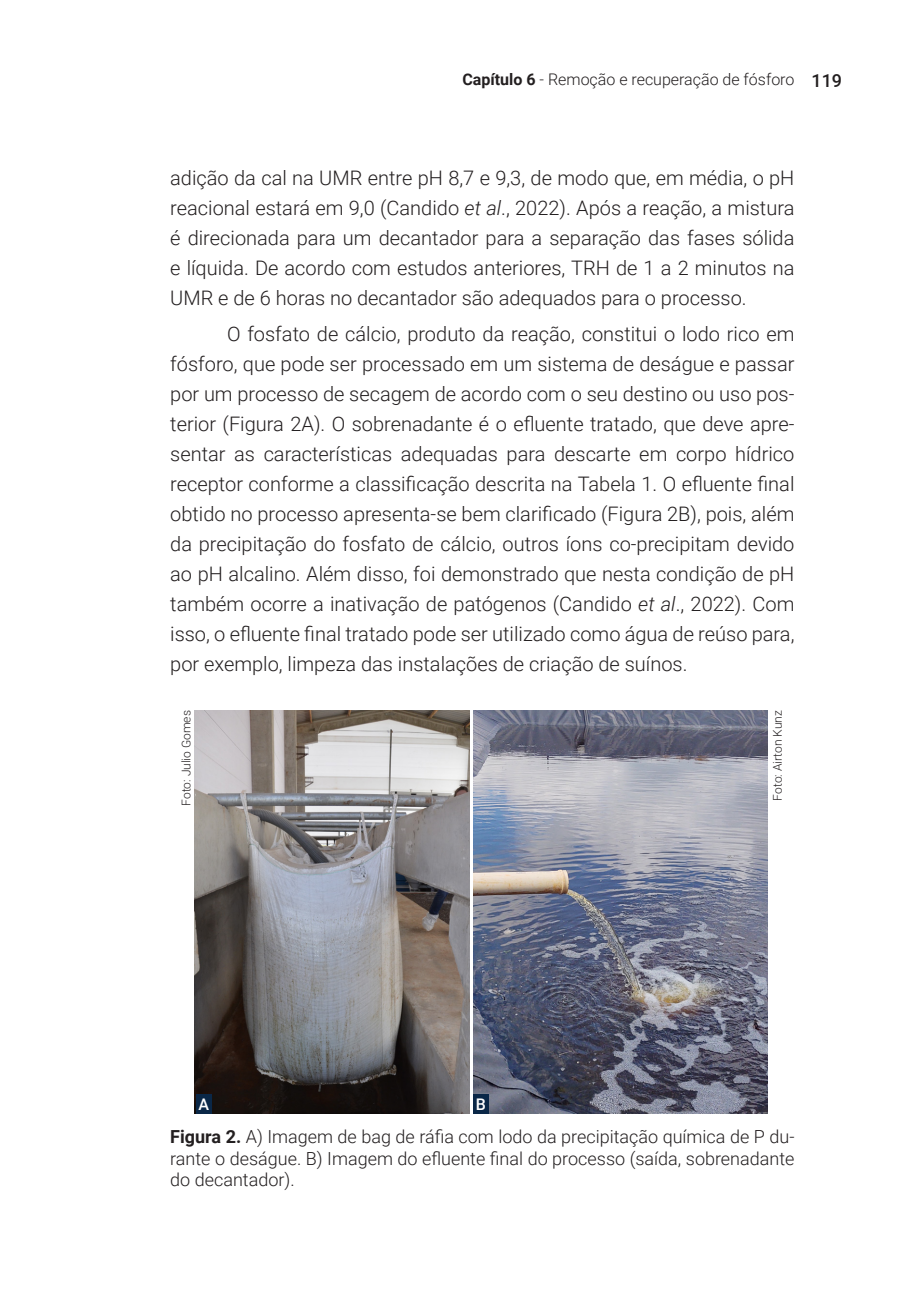
<style>
.page{position:relative;width:908px;height:1304px;background:#fff}
.page>*{position:absolute;margin:0;border:0;box-sizing:border-box;transform-origin:0 0}
.Texto{font:300 20px/30px "Roboto";color:#231f20;text-align:justify}
.Tabela_Figura{font:300 18px/21.6px "Roboto";color:#231f20;text-align:justify}
.t1{font:300 16px "Roboto";color:#231f20}
.Fonte{font:500 16px "Roboto";color:#fff}
.Texto-2{font:300 12px "Roboto";color:#231f20}
.s1{font-weight:700}
.s2{font-weight:500;font-size:18px}
.s3{font-style:italic}
</style>
<div class="page">
<img style="left:195px;top:710px;width:274px;height:403px">
<img style="left:473px;top:710px;width:294px;height:403px">
<div style="left:196px;top:1094px;width:15px;height:19px;background:#0a2747"></div>
<div style="left:473px;top:1094px;width:15px;height:19px;background:#0a2747"></div>
<p class="t1" style="left:462px;top:68px;width:381px"><span class="s1">Capítulo 6</span> - Remoção e recuperação de fósforo <span class="s2">119</span></p>
<p class="Texto" style="left:170px;top:162px;width:625px">adição da cal na UMR entre pH 8,7 e 9,3, de modo que, em média, o pH reacional estará em 9,0 (Candido <span class="s3">et al</span>., 2022). Após a reação, a mistura é direcionada para um decantador para a separação das fases sólida e líquida. De acordo com estudos anteriores, TRH de 1 a 2 minutos na UMR e de 6 horas no decantador são adequados para o processo.</p>
<p class="Texto" style="left:170px;top:318px;width:625px;text-indent:57px">O fosfato de cálcio, produto da reação, constitui o lodo rico em fósforo, que pode ser processado em um sistema de deságue e passar por um processo de secagem de acordo com o seu destino ou uso pos&shy;terior (Figura 2A). O sobrenadante é o efluente tratado, que deve apre&shy;sentar as características adequadas para descarte em corpo hídrico receptor conforme a classificação descrita na Tabela 1. O efluente final obtido no processo apresenta-se bem clarificado (Figura 2B), pois, além da precipitação do fosfato de cálcio, outros íons co-precipitam devido ao pH alcalino. Além disso, foi demonstrado que nesta condição de pH também ocorre a inativação de patógenos (Candido <span class="s3">et al</span>., 2022). Com isso, o efluente final tratado pode ser utilizado como água de reúso para, por exemplo, limpeza das instalações de criação de suínos.</p>
<p class="Texto-2" style="left:178px;top:806px;width:97px;rotate:-90deg">Foto: Julio Gomes</p>
<p class="Fonte" style="left:198px;top:1093px;width:12px">A</p>
<p class="Fonte" style="left:475px;top:1093px;width:12px">B</p>
<p class="Texto-2" style="left:769px;top:801px;width:92px;rotate:-90deg">Foto: Airton Kunz</p>
<p class="Tabela_Figura" style="left:170px;top:1125px;width:625px"><span class="s1">Figura 2.</span> A) Imagem de bag de ráfia com lodo da precipitação química de P du&shy;rante o deságue. B) Imagem do efluente final do processo (saída, sobrenadante do decantador).</p>
</div>
